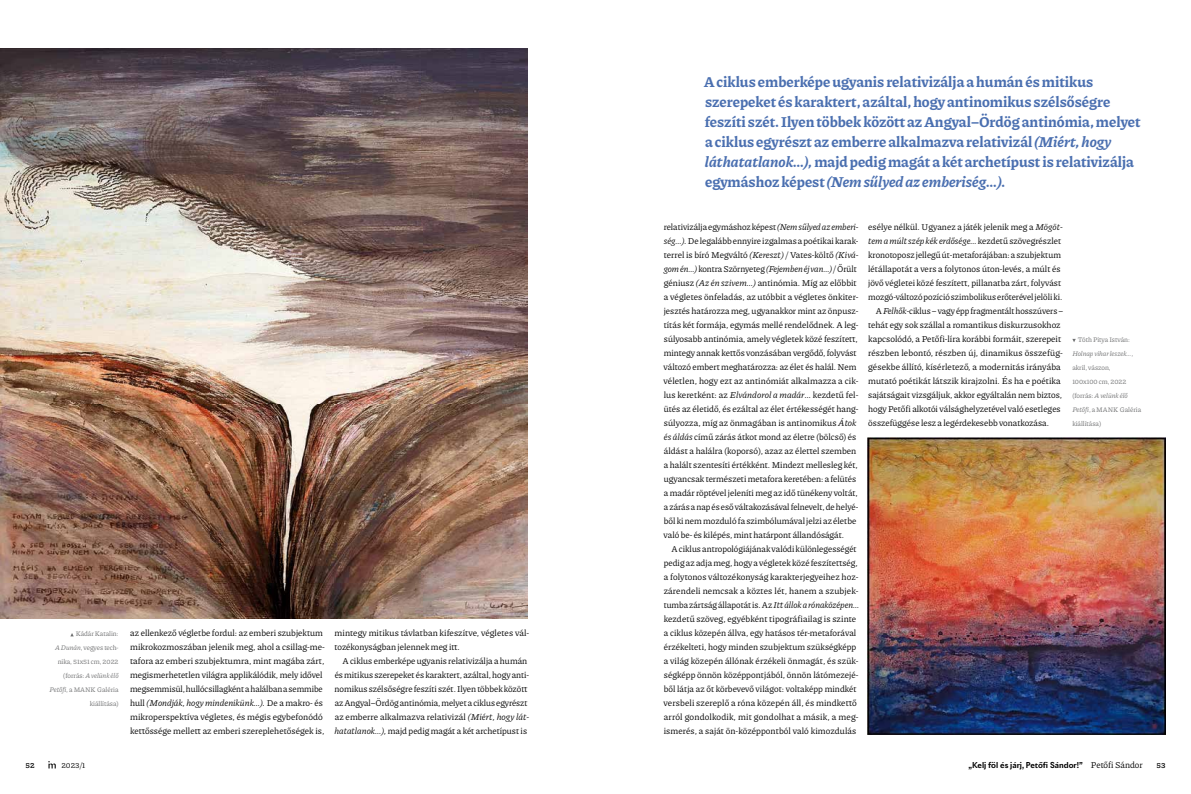
<style>
.page{position:relative;width:1191px;height:794px;background:#fff}
.page>*{position:absolute;margin:0;border:0;box-sizing:border-box;transform-origin:0 0}
.t1{font:700 15px/20px "Piazzolla";color:#4a6fb0}
.t2{font:9px/14px "Piazzolla";color:#000}
.t3{font:italic 9px "Piazzolla";letter-spacing:.005em;color:#000}
.t4{font:700 8px "Riviera Nights";color:#000}
.t5{font:8px "Piazzolla";color:#000}
.t6{font:600 8px "Piazzolla";color:#000}
.t7{font:7px/14px "Piazzolla";letter-spacing:-.005em;color:#707172;text-align:right}
.s1{font-style:italic}
.s2{font-style:normal}
.s3{font-family:"Piazzolla";font-weight:400;font-size:9px}
</style>
<div class="page">
<img style="left:868px;top:438px;width:297px;height:296px">
<img style="left:0;top:48px;width:527px;height:571px">
<svg style="left:48px;top:761px;width:8px;height:7px"></svg>
<p class="t7" style="left:50px;top:627px;width:71px">Kádár Katalin:<br><span class="s1">A Dunán</span>, vegyes tech&shy;nika, 51x51 cm, 2022 (forrás: <span class="s1">A velünk élő<br>Petőfi</span>, a MANK Galéria kiállítása)</p>
<p class="t2" style="left:130px;top:626px;width:196px">az ellenkező végletbe fordul: az emberi szubjektum mikrokozmoszában jelenik meg, ahol a csillag-me&shy;tafora az emberi szubjektumra, mint magába zárt, megismerhetetlen világra applikálódik, mely idővel megsemmisül, hullócsillagként a halálban a semmibe hull <span class="s1">(Mondják, hogy mindenikünk…).</span> De a makro- és mikroperspektíva végletes, és mégis egybefonódó kettőssége mellett az emberi szereplehetőségek is,</p>
<p class="t2" style="left:334px;top:626px;width:196px">mintegy mitikus távlatban kifeszítve, végletes vál&shy;tozékonyságban jelennek meg itt.</p>
<p class="t2" style="left:334px;top:654px;width:196px;text-indent:8px">A ciklus emberképe ugyanis relativizálja a humán és mitikus szerepeket és karaktert, azáltal, hogy anti&shy;nomikus szélsőségre feszíti szét. Ilyen többek között az Angyal–Ördög antinómia, melyet a ciklus egyrészt az emberre alkalmazva relativizál <span class="s1">(Miért, hogy lát&shy;hatatlanok…),</span> majd pedig magát a két archetípust is</p>
<p class="t1" style="left:704px;top:71px;width:438px">A ciklus emberképe ugyanis relativizálja a humán és mitikus szerepeket és karaktert, azáltal, hogy antinomikus szélsőségre feszíti szét. Ilyen többek között az Angyal–Ördög antinómia, melyet a ciklus egyrészt az emberre alkalmazva relativizál <span class="s1">(Miért, hogy láthatatlanok…),</span> majd pedig magát a két archetípust is relativizálja egymáshoz képest <span class="s1">(Nem sűlyed az emberiség…).</span></p>
<p class="t2" style="left:663px;top:220px;width:196px">relativizálja egymáshoz képest <span class="s1">(Nem sűlyed az emberi&shy;ség…).</span> De legalább ennyire izgalmas a poétikai karak&shy;terrel is bíró Megváltó <span class="s1">(Kereszt)</span> / Vates-költő <span class="s1">(Kivá&shy;gom én…)</span> kontra Szörnyeteg <span class="s1">(Fejemben éj van…)</span> / Őrült géniusz <span class="s1">(Az én szivem…)</span> antinómia. Míg az előbbit a végletes önfeladás, az utóbbit a végletes önkiter&shy;jesztés határozza meg, ugyanakkor mint az önpusz&shy;títás két formája, egymás mellé rendelődnek. A leg&shy;súlyosabb antinómia, amely végletek közé feszített, mintegy annak kettős vonzásában vergődő, folyvást változó embert meghatározza: az élet és halál. Nem véletlen, hogy ezt az antinómiát alkalmazza a cik&shy;lus keretként: az <span class="s1">Elvándorol a madár</span>… kezdetű fel&shy;ütés az életidő, és ezáltal az élet értékességét hang&shy;súlyozza, míg az önmagában is antinomikus <span class="s1">Átok és áldás</span> című zárás átkot mond az életre (bölcső) és áldást a halálra (koporsó), azaz az élettel szemben a halált szentesíti értékként. Mindezt mellesleg két, ugyancsak természeti metafora keretében: a felütés a madár röptével jeleníti meg az idő tünékeny voltát, a zárás a nap és eső váltakozásával felnevelt, de helyé&shy;ből ki nem mozduló fa szimbólumával jelzi az életbe való be- és kilépés, mint határpont állandóságát.</p>
<p class="t2" style="left:663px;top:542px;width:197px;text-align:center">A ciklus antropológiájának valódi különlegességét pedig az adja meg, hogy a végletek közé feszítettség, a folytonos változékonyság karakterjegyeihez hoz&shy;zárendeli nemcsak a köztes lét, hanem a szubjek&shy;tumba zártság állapotát is. Az <span class="s1">Itt állok a rónaközépen… </span>kezdetű szöveg, egyébként tipográfiailag is szinte a ciklus közepén állva, egy hatásos tér-metaforával érzékelteti, hogy minden szubjektum szükségképp a világ közepén állónak érzékeli önmagát, és szük&shy;ségképp önnön középpontjából, önnön látómezejé&shy;ből látja az őt körbevevő világot: voltaképp mindkét versbeli szereplő a róna közepén áll, és mindkettő arról gondolkodik, mit gondolhat a másik, a meg&shy;ismerés, a saját ön-középpontból való kimozdulás</p>
<p class="t2" style="left:868px;top:220px;width:196px">esélye nélkül. Ugyanez a játék jelenik meg a <span class="s1">Mögöt-</span></p>
<p class="t3" style="left:868px;top:235px;width:195px">tem a múlt szép kék erdősége… <span class="s2">kezdetű szövegrészlet</span></p>
<p class="t2" style="left:868px;top:248px;width:194px">kronotoposz jellegű út-metaforájában: a szubjektum</p>
<p class="t2" style="left:868px;top:262px;width:194px">létállapotát a vers a folytonos úton-levés, a múlt és</p>
<p class="t2" style="left:868px;top:276px;width:194px">jövő végletei közé feszített, pillanatba zárt, folyvást</p>
<p class="t2" style="left:868px;top:290px;width:196px">mozgó-változó pozíció szimbolikus erőterével jelöli ki.</p>
<p class="t2" style="left:876px;top:304px;width:189px">A <span class="s1">Felhők</span>-ciklus – vagy épp fragmentált hosszúvers –</p>
<p class="t2" style="left:868px;top:318px;width:194px">tehát egy sok szállal a romantikus diskurzusokhoz</p>
<p class="t2" style="left:868px;top:332px;width:195px">kapcsolódó, a Petőfi-líra korábbi formáit, szerepeit</p>
<p class="t2" style="left:868px;top:346px;width:196px">részben lebontó, részben új, dinamikus összefüg-</p>
<p class="t2" style="left:868px;top:360px;width:194px">gésekbe állító, kísérletező, a modernitás irányába</p>
<p class="t2" style="left:868px;top:374px;width:194px">mutató poétikát látszik kirajzolni. És ha e poétika</p>
<p class="t2" style="left:868px;top:388px;width:195px">sajátságait vizsgáljuk, akkor egyáltalán nem biztos,</p>
<p class="t2" style="left:868px;top:402px;width:194px">hogy Petőfi alkotói válsághelyzetével való esetleges</p>
<p class="t2" style="left:868px;top:416px;width:182px">összefüggése lesz a legérdekesebb vonatkozása.</p>
<p class="t7" style="left:1072px;top:333px;width:70px;text-align:left;text-indent:5px">Tóth Pitya István:<br><span class="s1">Holnap vihar leszek…</span>, akril, vászon,<br>100x100 cm, 2022 (forrás: <span class="s1">A velünk élő<br>Petőfi</span>, a MANK Galéria kiállítása)</p>
<p class="t6" style="left:26px;top:760px;width:11px">52</p>
<p class="t5" style="left:61px;top:760px;width:25px">2023/1</p>
<p class="t4" style="left:968px;top:760px;width:176px">„Kelj föl és járj, Petőfi Sándor!” <span class="s3">Petőfi Sándor</span></p>
<p class="t6" style="left:1156px;top:760px;width:10px">53</p>
</div>
